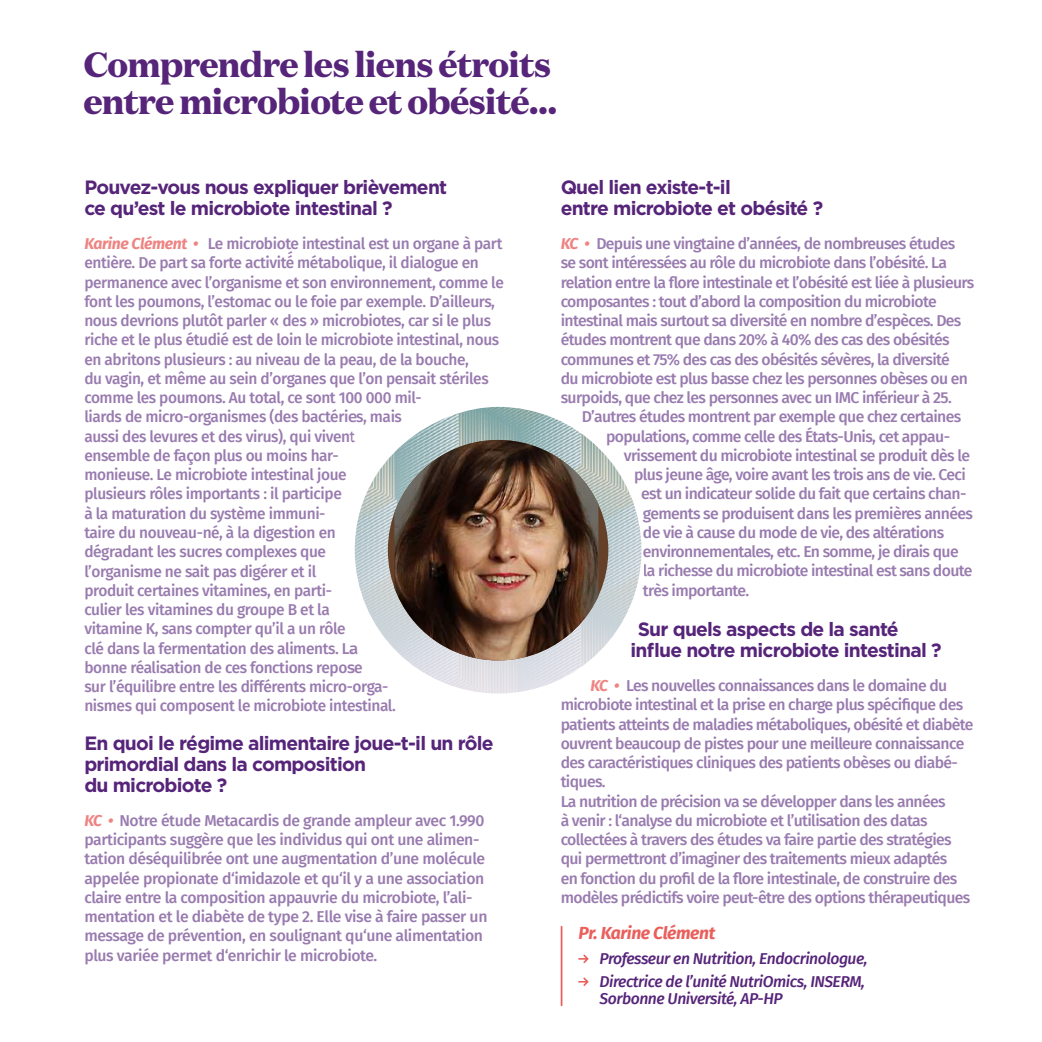
<style>
.page{position:relative;width:1042px;height:1042px;background:#fff}
.page>*{position:absolute;margin:0;border:0;box-sizing:border-box;transform-origin:0 0}
.t1{font:900 35px/36.8px "Domaine Text";letter-spacing:-.04em;color:#562479}
.t2{font:700 19.25px/21px "Gotham";letter-spacing:-.04em;color:#562479}
.t3{font:italic 700 17.5px "Fira Sans";letter-spacing:-.025em;color:#e95f5c}
.t4{font:500 15.75px/19.2px "Fira Sans";letter-spacing:-.04em;color:#997baf}
.t5{font:italic 500 15.75px/22.4px "Fira Sans";letter-spacing:-.03em;color:#562479}
.s1{font-weight:700;font-style:italic;color:#ee8482}
</style>
<div class="page">
<img style="left:355px;top:407px;width:286px;height:286px">
<img style="left:394px;top:440px;width:204px;height:220px">
<hr style="left:561px;top:926px;width:1px;height:79px;background:#e95f5c">
<svg style="left:578px;top:954px;width:10px;height:9px"></svg>
<svg style="left:578px;top:977px;width:10px;height:9px"></svg>
<h1 class="t1" style="left:83px;top:46px;width:476px">Comprendre les liens étroits entre microbiote et obésité…</h1>
<p class="t2" style="left:84px;top:177px;width:364px">Pouvez-vous nous expliquer brièvement ce qu’est le microbiote intestinal ?</p>
<p class="t4" style="left:84px;top:233px;width:421px"><span class="s1">Karine Clément •</span> Le microbiote intestinal est un organe à part entière. De part sa forte activité́métabolique, il dialogue en permanence avec l’organisme et son environnement, comme le font les poumons, l’estomac ou le foie par exemple. D’ailleurs, nous devrions plutôt parler « des » microbiotes, car si le plus riche et le plus étudié est de loin le microbiote intestinal, nous en abritons plusieurs : au niveau de la peau, de la bouche,<br>du vagin, et même au sein d’organes que l’on pensait stériles comme les poumons. Au total, ce sont 100 000 mil-<br>liards de micro-organismes (des bactéries, mais<br>aussi des levures et des virus), qui vivent<br>ensemble de façon plus ou moins har-<br>monieuse. Le microbiote intestinal joue<br>plusieurs rôles importants : il participe<br>à la maturation du système immuni-<br>taire du nouveau-né, à la digestion en<br>dégradant les sucres complexes que<br>l’organisme ne sait pas digérer et il<br>produit certaines vitamines, en parti-<br>culier les vitamines du groupe B et la<br>vitamine K, sans compter qu’il a un rôle<br>clé dans la fermentation des aliments. La<br>bonne réalisation de ces fonctions repose<br>sur l’équilibre entre les différents micro-orga-<br>nismes qui composent le microbiote intestinal.</p>
<p class="t2" style="left:84px;top:732px;width:411px">En quoi le régime alimentaire joue-t-il un rôle primordial dans la composition<br>du microbiote ?</p>
<p class="t4" style="left:84px;top:810px;width:405px"><span class="s1">KC •</span> Notre étude Metacardis de grande ampleur avec 1.990 participants suggère que les individus qui ont une alimen&shy;tation déséquilibrée ont une augmentation d’une molécule appelée propionate d‘imidazole et qu‘il y a une association claire entre la composition appauvrie du microbiote, l’ali&shy;mentation et le diabète de type 2. Elle vise à faire passer un message de prévention, en soulignant qu‘une alimentation plus variée permet d‘enrichir le microbiote.</p>
<p class="t2" style="left:561px;top:177px;width:264px">Quel lien existe-t-il<br>entre microbiote et obésité ?</p>
<p class="t4" style="left:561px;top:233px;width:415px"><span class="s1">KC •</span> Depuis une vingtaine d’années, de nombreuses études se sont intéressées au rôle du microbiote dans l’obésité. La relation entre la flore intestinale et l’obésité est liée à plusieurs composantes : tout d’abord la composition du microbiote intestinal mais surtout sa diversité en nombre d’espèces. Des études montrent que dans 20% à 40% des cas des obésités communes et 75% des cas des obésités sévères, la diversité<br>du microbiote est plus basse chez les personnes obèses ou en surpoids, que chez les personnes avec un IMC inférieur à 25.</p>
<p class="t4" style="left:582px;top:406px;width:381px">D’autres études montrent par exemple que chez certaines</p>
<p class="t4" style="left:606px;top:426px;width:345px">populations, comme celle des États-Unis, cet appau-</p>
<p class="t4" style="left:624px;top:445px;width:348px">vrissement du microbiote intestinal se produit dès le</p>
<p class="t4" style="left:634px;top:464px;width:333px">plus jeune âge, voire avant les trois ans de vie. Ceci</p>
<p class="t4" style="left:641px;top:483px;width:327px">est un indicateur solide du fait que certains chan-</p>
<p class="t4" style="left:643px;top:503px;width:331px">gements se produisent dans les premières années</p>
<p class="t4" style="left:643px;top:522px;width:303px">de vie à cause du mode de vie, des altérations</p>
<p class="t4" style="left:643px;top:541px;width:317px">environnementales, etc. En somme, je dirais que</p>
<p class="t4" style="left:643px;top:560px;width:331px">la richesse du microbiote intestinal est sans doute</p>
<p class="t4" style="left:643px;top:580px;width:108px">très importante.</p>
<p class="t2" style="left:630px;top:618px;width:312px;text-indent:7px">Sur quels aspects de la santé influe notre microbiote intestinal ?</p>
<p class="t4" style="left:561px;top:675px;width:414px;text-indent:30px"><span class="s1">KC •</span> Les nouvelles connaissances dans le domaine du microbiote intestinal et la prise en charge plus spécifique des patients atteints de maladies métaboliques, obésité et diabète ouvrent beaucoup de pistes pour une meilleure connaissance des caractéristiques cliniques des patients obèses ou diabé&shy;tiques.<br>La nutrition de précision va se développer dans les années<br>à venir : l‘analyse du microbiote et l’utilisation des datas collectées à travers des études va faire partie des stratégies qui permettront d’imaginer des traitements mieux adaptés<br>en fonction du profil de la flore intestinale, de construire des modèles prédictifs voire peut-être des options thérapeutiques</p>
<p class="t3" style="left:578px;top:918px;width:138px">Pr. Karine Clément</p>
<p class="t5" style="left:599px;top:947px;width:270px">Professeur en Nutrition, Endocrinologue,<br>Directrice de l’unité NutriOmics, INSERM,</p>
<p class="t5" style="left:599px;top:987px;width:184px">Sorbonne Université, AP-HP</p>
</div>
